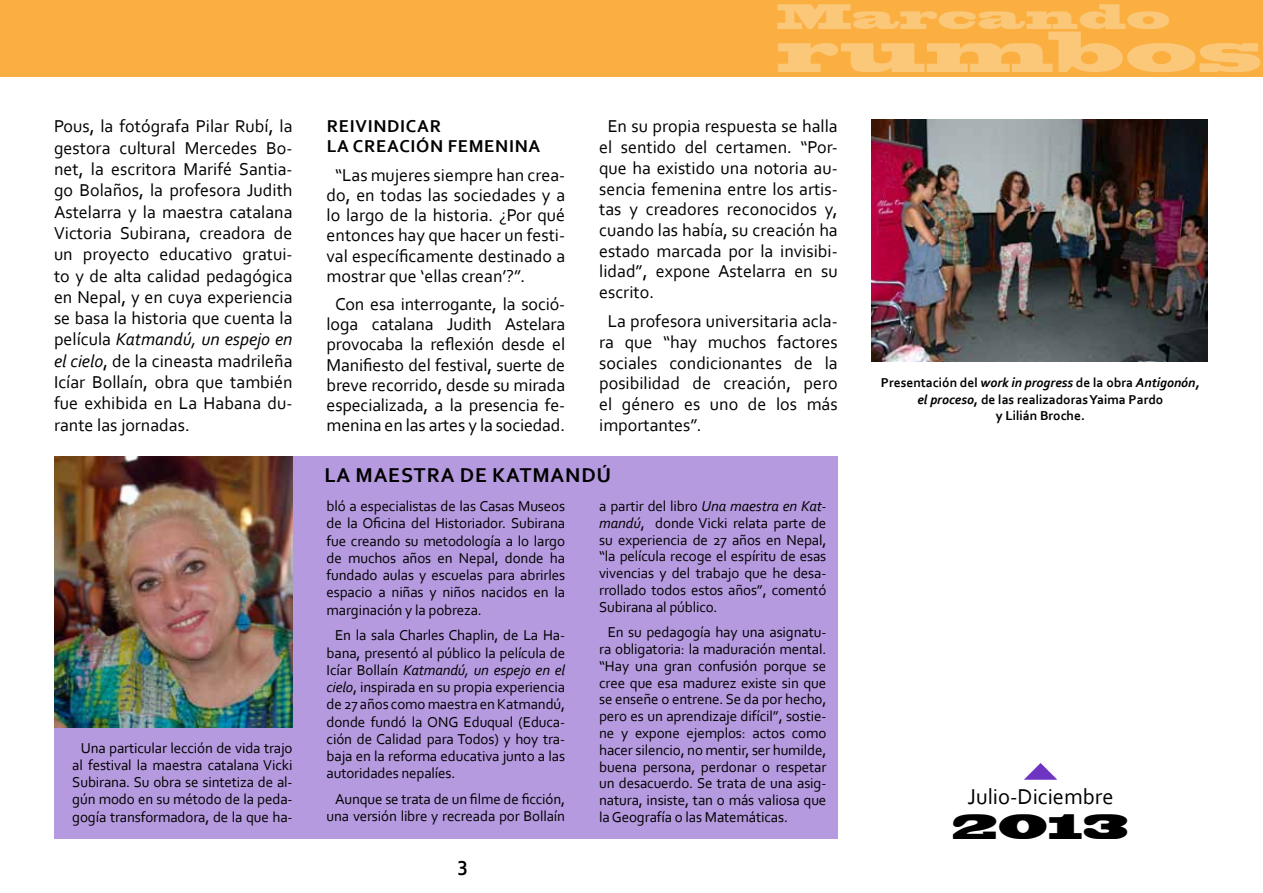
<style>
.page{position:relative;width:1263px;height:893px;background:#fff}
.page>*{position:absolute;margin:0;border:0;box-sizing:border-box;transform-origin:0 0}
.t1{font:54px "Blackoak Std";color:#fbc779}
.t2{font:33px "Blackoak Std";color:#fbc779}
.t3{font:33px "Blackoak Std";color:#000}
.t4{font:22.5px "Corbel";color:#000}
.t5{font:700 21px "Corbel";letter-spacing:.04em;color:#000}
.t6{font:18px/21.3px "Corbel";color:#000;text-align:justify}
.t7{font:700 18px/20.1px "Corbel";letter-spacing:.04em;color:#000}
.t8{font:15px/17.2px "Corbel";letter-spacing:-.01em;color:#000;text-align:justify}
.t9{font:700 13.5px/16.5px "Corbel";color:#000;text-align:center}
.s1{font-style:italic}
</style>
<div class="page">
<div style="left:0;top:0;width:1263px;height:77px;background:#faaf40"></div>
<svg style="left:1024px;top:763px;width:33px;height:17px"></svg>
<div style="left:54px;top:456px;width:784px;height:383px;background:#b69adf"></div>
<img style="left:54px;top:456px;width:239px;height:271px">
<img style="left:872px;top:119px;width:336px;height:243px">
<p class="t6" style="left:54px;top:115px;width:240px">Pous, la fotógrafa Pilar Rubí, la gestora cultural Mercedes Bo&shy;net, la escritora Marifé Santia&shy;go Bolaños, la profesora Judith Astelarra y la maestra catalana Victoria Subirana, creadora de un proyecto educativo gratui&shy;to y de alta calidad pedagógica en Nepal, y en cuya experiencia se basa la historia que cuenta la película <span class="s1">Katmandú, un espejo en el cielo</span>, de la cineasta madrileña Icíar Bollaín, obra que también fue exhibida en La Habana du&shy;rante las jornadas.</p>
<p class="t7" style="left:327px;top:116px;width:111px">Reivindicar l a cre</p>
<p class="t7" style="left:387px;top:136px;width:73px">ación feme</p>
<p class="t7" style="left:495px;top:136px;width:47px">nina</p>
<p class="t6" style="left:327px;top:165px;width:240px;line-height:20.1px;text-indent:8px">“Las mujeres siempre han crea&shy;do, en todas las sociedades y a lo largo de la historia. ¿Por qué entonces hay que hacer un festi&shy;val específicamente destinado a mostrar que ‘ellas crean’?”.</p>
<p class="t6" style="left:327px;top:294px;width:240px;line-height:20.1px;text-align:center">Con esa interrogante, la soció&shy;loga catalana Judith Astelara provocaba la reflexión desde el<br>Manifiesto del festival, suerte de breve recorrido, desde su mirada especializada, a la presencia fe&shy;menina en las artes y la sociedad.</p>
<h2 class="t2" style="left:777px;top:-5px;width:395px">Marcando</h2>
<h1 class="t1" style="left:777px;top:16px;width:487px">rumbos</h1>
<p class="t6" style="left:599px;top:116px;width:240px;line-height:20.7px;text-indent:8px">En su propia respuesta se halla el sentido del certamen. “Por&shy;que ha existido una notoria au&shy;sencia femenina entre los artis&shy;tas y creadores reconocidos y, cuando las había, su creación ha estado marcada por la invisibi&shy;lidad”, expone Astelarra en su escrito.</p>
<p class="t6" style="left:599px;top:310px;width:240px;line-height:20.7px;text-indent:8px">La profesora universitaria acla&shy;ra que “hay muchos factores sociales condicionantes de la posibilidad de creación, pero el género es uno de los más importantes”.</p>
<p class="t9" style="left:881px;top:374px;width:320px">Presentación del <span class="s1">work in progress</span> de la obra <span class="s1">Antigonón, el proceso</span>, de las realizadoras Yaima Pardo<br>y Lilián Broche.</p>
<p class="t8" style="left:72px;top:739px;width:222px;text-align:center">Una particular lección de vida trajo al festival la maestra catalana Vicki Subirana. Su obra se sintetiza de al&shy;gún modo en su método de la peda&shy;gogía transformadora, de la que ha-</p>
<h3 class="t5" style="left:324px;top:462px;width:288px">La maestra de Katmandú</h3>
<p class="t8" style="left:327px;top:497px;width:240px">bló a especialistas de las Casas Museos de la Oficina del Historiador. Subirana fue creando su metodología a lo largo de muchos años en Nepal, donde ha fundado aulas y escuelas para abrirles espacio a niñas y niños nacidos en la marginación y la pobreza.</p>
<p class="t8" style="left:327px;top:626px;width:240px;text-indent:9px">En la sala Charles Chaplin, de La Ha&shy;bana, presentó al público la película de Icíar Bollaín <span class="s1">Katmandú, un espejo en el cielo</span>, inspirada en su propia experiencia de 27 años como maestra en Katmandú, donde fundó la ONG Eduqual (Educa&shy;ción de Calidad para Todos) y hoy tra&shy;baja en la reforma educativa junto a las autoridades nepalíes.</p>
<p class="t8" style="left:327px;top:790px;width:240px;text-align:center">Aunque se trata de un filme de ficción, una versión libre y recreada por Bollaín</p>
<h3 class="t5" style="left:458px;top:851px;width:12px">3</h3>
<p class="t8" style="left:599px;top:497px;width:229px;line-height:16.8px">a partir del libro <span class="s1">Una maestra en Kat&shy;mandú</span>, donde Vicki relata parte de su experiencia de 27 años en Nepal, “la película recoge el espíritu de esas vivencias y del trabajo que he desa&shy;rrollado todos estos años”, comentó Subirana al público.</p>
<p class="t8" style="left:599px;top:623px;width:229px;line-height:16.8px;text-indent:9px">En su pedagogía hay una asignatu&shy;ra obligatoria: la maduración mental. “Hay una gran confusión porque se cree que esa madurez existe sin que se enseñe o entrene. Se da por hecho, pero es un aprendizaje difícil”, sostie&shy;ne y expone ejemplos: actos como hacer silencio, no mentir, ser humilde, buena persona, perdonar o respetar un desacuerdo. Se trata de una asig&shy;natura, insiste, tan o más valiosa que la Geografía o las Matemáticas.</p>
<h3 class="t4" style="left:967px;top:783px;width:148px">Julio-Diciembre</h3>
<h2 class="t3" style="left:952px;top:804px;width:178px">2013</h2>
</div>
